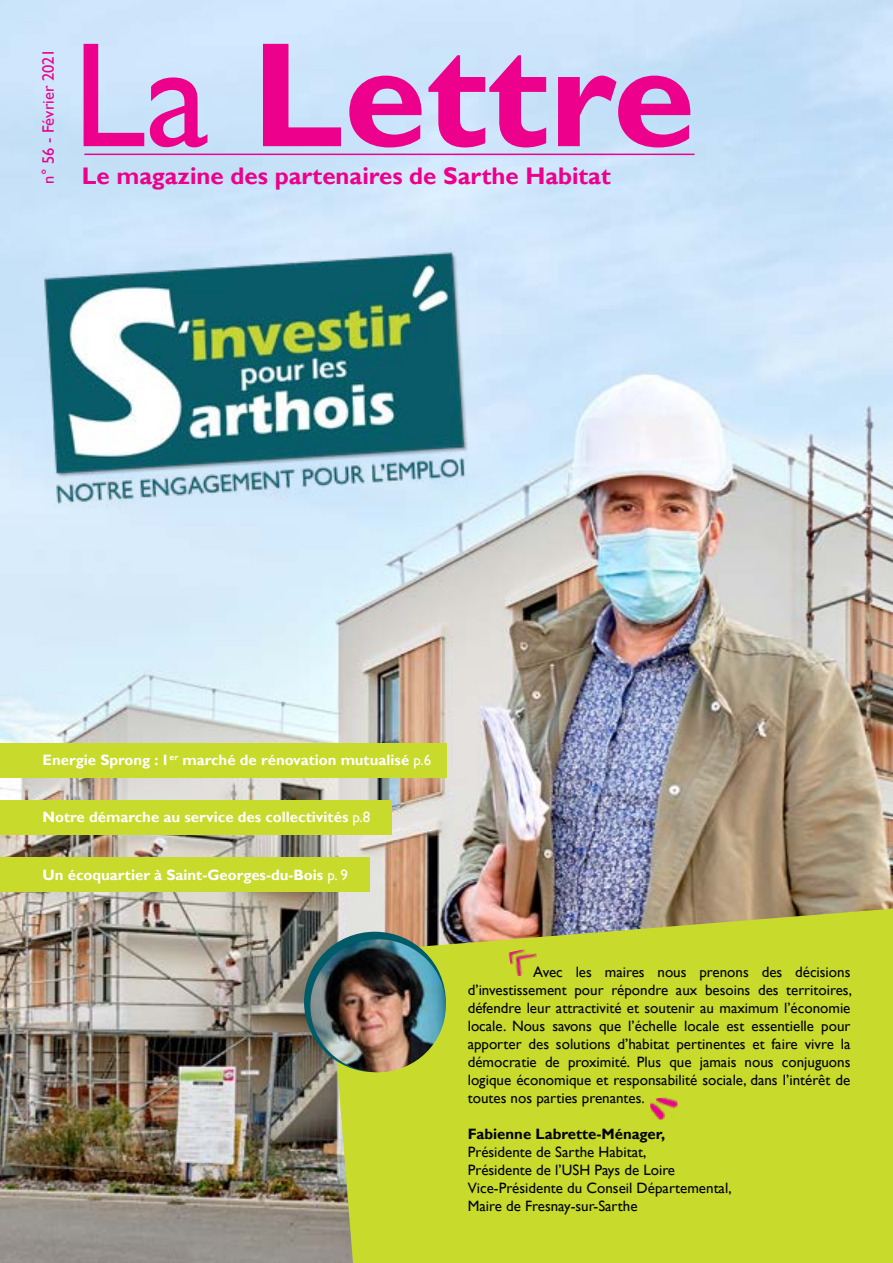
<style>
.page{position:relative;width:893px;height:1263px;background:#fff}
.page>*{position:absolute;margin:0;border:0;box-sizing:border-box;transform-origin:0 0}
.t1{font:700 150px "Gill Sans";color:#ec008c}
.t2{font:700 24px "Gill Sans";color:#ec008c}
.t3{font:16.5px "Gill Sans";color:#ec008c}
.t4{font:15px/18px "Gill Sans";color:#000;text-align:justify}
.t5{font:700 15px "Gill Sans";color:#fff}
.t6{font:700 15px "Gill Sans";color:#000}
.s1{font-weight:400}
</style>
<div class="page">
<img style="left:0;top:0;width:893px;height:1263px">
<svg style="left:328px;top:908px;width:565px;height:355px;background:#c4d332"></svg>
<img style="left:508px;top:947px;width:32px;height:30px">
<img style="left:650px;top:1097px;width:28px;height:23px">
<hr style="left:84px;top:154px;width:611px;height:1px;background:#ec008c">
<div style="left:304px;top:932px;width:142px;height:140px;background:#005b68;border-radius:50%"></div>
<img style="left:310px;top:939px;width:136px;height:133px">
<div style="left:0;top:743px;width:446px;height:34px;background:#c8da2b"></div>
<img style="left:43px;top:247px;width:425px;height:260px">
<div style="left:0;top:800px;width:391px;height:35px;background:#c8da2b"></div>
<div style="left:0;top:858px;width:370px;height:34px;background:#c8da2b"></div>
<p class="t3" style="left:39px;top:184px;width:137px;rotate:-90deg">n° 56 - Février 2021</p>
<h1 class="t1" style="left:72px;top:5px;width:625px"><span class="s1">La</span> Lettre</h1>
<h2 class="t2" style="left:82px;top:161px;width:530px">Le magazine des partenaires de Sarthe Habitat</h2>
<p class="t5" style="left:43px;top:751px;width:390px">Energie Sprong : 1<sup>er</sup> marché de rénovation mutualisé <span class="s1">p.6</span></p>
<p class="t5" style="left:43px;top:808px;width:329px">Notre démarche au service des collectivités <span class="s1">p.8</span></p>
<p class="t5" style="left:43px;top:866px;width:307px">Un écoquartier à Saint-Georges-du-Bois <span class="s1">p. 9</span></p>
<p class="t4" style="left:468px;top:963px;width:386px;text-indent:65px">Avec les maires nous prenons des décisions d’investissement pour répondre aux besoins des territoires, défendre leur attractivité et soutenir au maximum l’économie locale. Nous savons que l’échelle locale est essentielle pour apporter des solutions d’habitat pertinentes et faire vivre la démocratie de proximité. Plus que jamais nous conjuguons logique économique et responsabilité sociale, dans l’intérêt de toutes nos parties prenantes.</p>
<p class="t6" style="left:468px;top:1125px;width:199px">Fabienne Labrette-Ménager,</p>
<p class="t4" style="left:468px;top:1143px;width:265px;text-align:left">Présidente de Sarthe Habitat,<br>Présidente de l’USH Pays de Loire Vice-Présidente du Conseil Départemental, Maire de Fresnay-sur-Sarthe</p>
</div>
